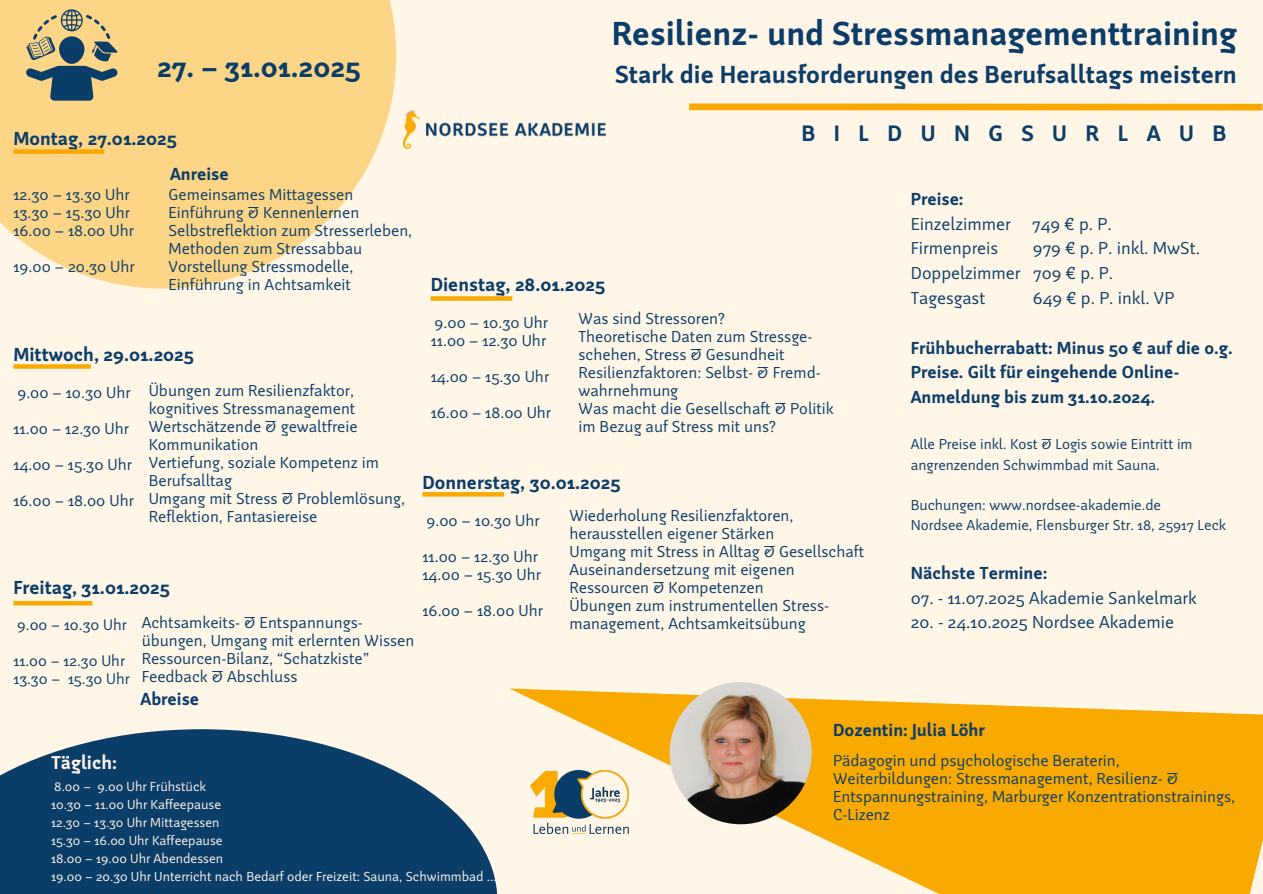
<style>
.page{position:relative;width:1263px;height:894px;background:#fff}
.page>*{position:absolute;margin:0;border:0;box-sizing:border-box;transform-origin:0 0}
.t1{font:700 34.5px "Weitalic";color:#0b3d69}
.t2{font:700 30px "Weitalic";color:#0b3d69}
.t3{font:700 25.5px "Weitalic";color:#0b3d69}
.t4{font:700 23.1px "Weitalic";letter-spacing:.8em;color:#0b3d69}
.t5{font:700 19.5px "Weitalic";color:#0b3d69}
.t6{font:700 19.2px "Weitalic";color:#fff6e8}
.t7{font:18px/24.8px "Weitalic";color:#0b3d69}
.t8{font:700 18px/24.8px "Weitalic";color:#0b3d69}
.t9{font:700 18px "Weitalic";color:#0a3c69}
.t10{font:16.5px/18px "Weitalic";color:#0b3d69}
.t11{font:15.9px/18px "Weitalic";color:#0b3d69}
.t12{font:15px/20.2px "Weitalic";color:#0b3d69}
.t13{font:13.65px "Weitalic";color:#fff6e8}
.s1{font-weight:700}
</style>
<div class="page">
<div style="left:0;top:0;width:1263px;height:893px;background:#fff6e8"></div>
<svg style="left:0;top:0;width:396px;height:288px;background:#fcd994"></svg>
<div style="left:431px;top:296px;width:81px;height:5px;background:#f8a902"></div>
<svg style="left:13px;top:364px;width:78px;height:4px"></svg>
<svg style="left:510px;top:688px;width:753px;height:205px;fill:#f8a902"></svg>
<svg style="left:422px;top:492px;width:82px;height:4px"></svg>
<div style="left:689px;top:103px;width:573px;height:7px;background:#f8a902"></div>
<img style="left:404px;top:110px;width:201px;height:39px">
<svg style="left:26px;top:9px;width:92px;height:91px;background:#a09b7b"></svg>
<svg style="left:0;top:729px;width:497px;height:164px;fill:#0b3d69"></svg>
<img style="left:531px;top:770px;width:98px;height:63px">
<div style="left:13px;top:149px;width:91px;height:5px;background:#f8a902"></div>
<div style="left:13px;top:600px;width:79px;height:5px;background:#f8a902"></div>
<img style="left:670px;top:681px;width:142px;height:143px;border-radius:50%">
<p class="t2" style="left:157px;top:48px;width:205px">27. – 31.01.2025</p>
<h6 class="t1" style="left:612px;top:12px;width:627px">Resilienz- und Stressmanagementtraining</h6>
<h6 class="t3" style="left:615px;top:59px;width:623px">Stark die Herausforderungen des Berufsalltags meistern</h6>
<h6 class="t5" style="left:13px;top:126px;width:165px">Montag, 27.01.2025</h6>
<h4 class="t10" style="left:13px;top:185px;width:122px">12.30 – 13.30 Uhr<br>13.30 – 15.30 Uhr<br>16.00 – 18.00 Uhr</h4>
<h6 class="t10" style="left:13px;top:257px;width:123px">19.00 – 20.30 Uhr</h6>
<h6 class="t9" style="left:170px;top:163px;width:60px">Anreise</h6>
<h6 class="t10" style="left:169px;top:185px;width:245px">Gemeinsames Mittagessen<br>Einführung &amp; Kennenlernen<br>Selbstreflektion zum Stresserleben,<br>Methoden zum Stressabbau<br>Vorstellung Stressmodelle,<br>Einführung in Achtsamkeit</h6>
<h2 class="t5" style="left:13px;top:342px;width:182px">Mittwoch, 29.01.2025</h2>
<h4 class="t10" style="left:17px;top:382px;width:115px">9.00 – 10.30 Uhr</h4>
<h6 class="t10" style="left:13px;top:418px;width:117px">11.00 – 12.30 Uhr</h6>
<h6 class="t10" style="left:13px;top:454px;width:120px">14.00 – 15.30 Uhr</h6>
<h6 class="t10" style="left:13px;top:490px;width:122px">16.00 – 18.00 Uhr</h6>
<h5 class="t10" style="left:149px;top:381px;width:258px">Übungen zum Resilienzfaktor, kognitives Stressmanagement<br>Wertschätzende &amp; gewaltfreie<br>Kommunikation<br>Vertiefung, soziale Kompetenz im<br>Berufsalltag<br>Umgang mit Stress &amp; Problemlösung,</h5>
<h4 class="t10" style="left:149px;top:507px;width:170px">Reflektion, Fantasiereise</h4>
<h6 class="t5" style="left:13px;top:575px;width:158px">Freitag, 31.01.2025</h6>
<h6 class="t11" style="left:17px;top:615px;width:111px">9.00 – 10.30 Uhr</h6>
<h4 class="t11" style="left:13px;top:651px;width:118px">11.00 – 12.30 Uhr<br>13.30 – 15.30 Uhr</h4>
<h6 class="t10" style="left:142px;top:613px;width:274px">Achtsamkeits- &amp; Entspannungs&shy;übungen, Umgang mit erlernten Wissen<br>Ressourcen-Bilanz, “Schatzkiste”<br>Feedback &amp; Abschluss</h6>
<h6 class="t9" style="left:140px;top:687px;width:60px">Abreise</h6>
<p class="t4" style="left:801px;top:119px;width:426px">BILDUNGSURLAUB</p>
<p class="t5" style="left:431px;top:272px;width:176px">Dienstag, 28.01.2025</p>
<h1 class="t10" style="left:431px;top:313px;width:119px">9.00 – 10.30 Uhr<br>11.00 – 12.30 Uhr</h1>
<h4 class="t10" style="left:431px;top:367px;width:120px">14.00 – 15.30 Uhr</h4>
<h3 class="t10" style="left:431px;top:403px;width:122px">16.00 – 18.00 Uhr</h3>
<p class="t10" style="left:578px;top:308px;width:257px">Was sind Stressoren?<br>Theoretische Daten zum Stressge&shy;schehen, Stress &amp; Gesundheit<br>Resilienzfaktoren: Selbst- &amp; Fremd&shy;wahrnehmung<br>Was macht die Gesellschaft &amp; Politik im Bezug auf Stress mit uns?</p>
<h6 class="t5" style="left:422px;top:470px;width:200px">Donnerstag, 30.01.2025</h6>
<h6 class="t10" style="left:426px;top:511px;width:115px">9.00 – 10.30 Uhr</h6>
<h5 class="t10" style="left:422px;top:547px;width:120px">11.00 – 12.30 Uhr<br>14.00 – 15.30 Uhr</h5>
<h4 class="t10" style="left:422px;top:601px;width:122px">16.00 – 18.00 Uhr</h4>
<h6 class="t10" style="left:569px;top:506px;width:296px">Wiederholung Resilienzfaktoren, herausstellen eigener Stärken<br>Umgang mit Stress in Alltag &amp; Gesellschaft Auseinandersetzung mit eigenen Ressourcen &amp; Kompetenzen<br>Übungen zum instrumentellen Stress&shy;management, Achtsamkeitsübung</h6>
<p class="t7" style="left:911px;top:186px;width:202px"><span class="s1">Preise:<br></span>Einzelzimmer 749 € p. P.<br>Firmenpreis</p>
<p class="t7" style="left:911px;top:235px;width:291px;text-indent:122px">979 € p. P. inkl. MwSt.<br>Doppelzimmer 709 € p. P.<br>Tagesgast</p>
<p class="t7" style="left:1033px;top:285px;width:143px">649 € p. P. inkl. VP</p>
<p class="t8" style="left:911px;top:334px;width:323px">Frühbucherrabatt: Minus 50 € auf die o.g.<br>Preise. Gilt für eingehende Online-<br>Anmeldung bis zum 31.10.2024.</p>
<h4 class="t12" style="left:911px;top:433px;width:283px">Alle Preise inkl. Kost &amp; Logis sowie Eintritt im angrenzenden Schwimmbad mit Sauna.</h4>
<h6 class="t12" style="left:911px;top:494px;width:317px">Buchungen: www.nordsee-akademie.de<br>Nordsee Akademie, Flensburger Str. 18, 25917 Leck</h6>
<h4 class="t8" style="left:911px;top:559px;width:138px">Nächste Termine:</h4>
<h4 class="t7" style="left:911px;top:584px;width:288px">07. - 11.07.2025 Akademie Sankelmark</h4>
<h4 class="t7" style="left:911px;top:609px;width:265px">20. - 24.10.2025 Nordsee Akademie</h4>
<p class="t8" style="left:833px;top:717px;width:153px">Dozentin: Julia Löhr</p>
<h6 class="t6" style="left:51px;top:750px;width:68px">Täglich:</h6>
<h6 class="t13" style="left:54px;top:777px;width:153px">8.00 – 9.00 Uhr Frühstück</h6>
<h6 class="t13" style="left:51px;top:795px;width:172px">10.30 – 11.00 Uhr Kaffeepause</h6>
<h4 class="t13" style="left:51px;top:813px;width:170px">12.30 – 13.30 Uhr Mittagessen</h4>
<p class="t13" style="left:51px;top:831px;width:173px">15.30 – 16.00 Uhr Kaffeepause</p>
<p class="t13" style="left:51px;top:849px;width:174px">18.00 – 19.00 Uhr Abendessen</p>
<p class="t13" style="left:51px;top:867px;width:447px">19.00 – 20.30 Uhr Unterricht nach Bedarf oder Freizeit: Sauna, Schwimmbad ...</p>
<p class="t10" style="left:833px;top:751px;width:404px">Pädagogin und psychologische Beraterin, Weiterbildungen: Stressmanagement, Resilienz- &amp; Entspannungstraining, Marburger Konzentrationstrainings, C-Lizenz</p>
</div>
